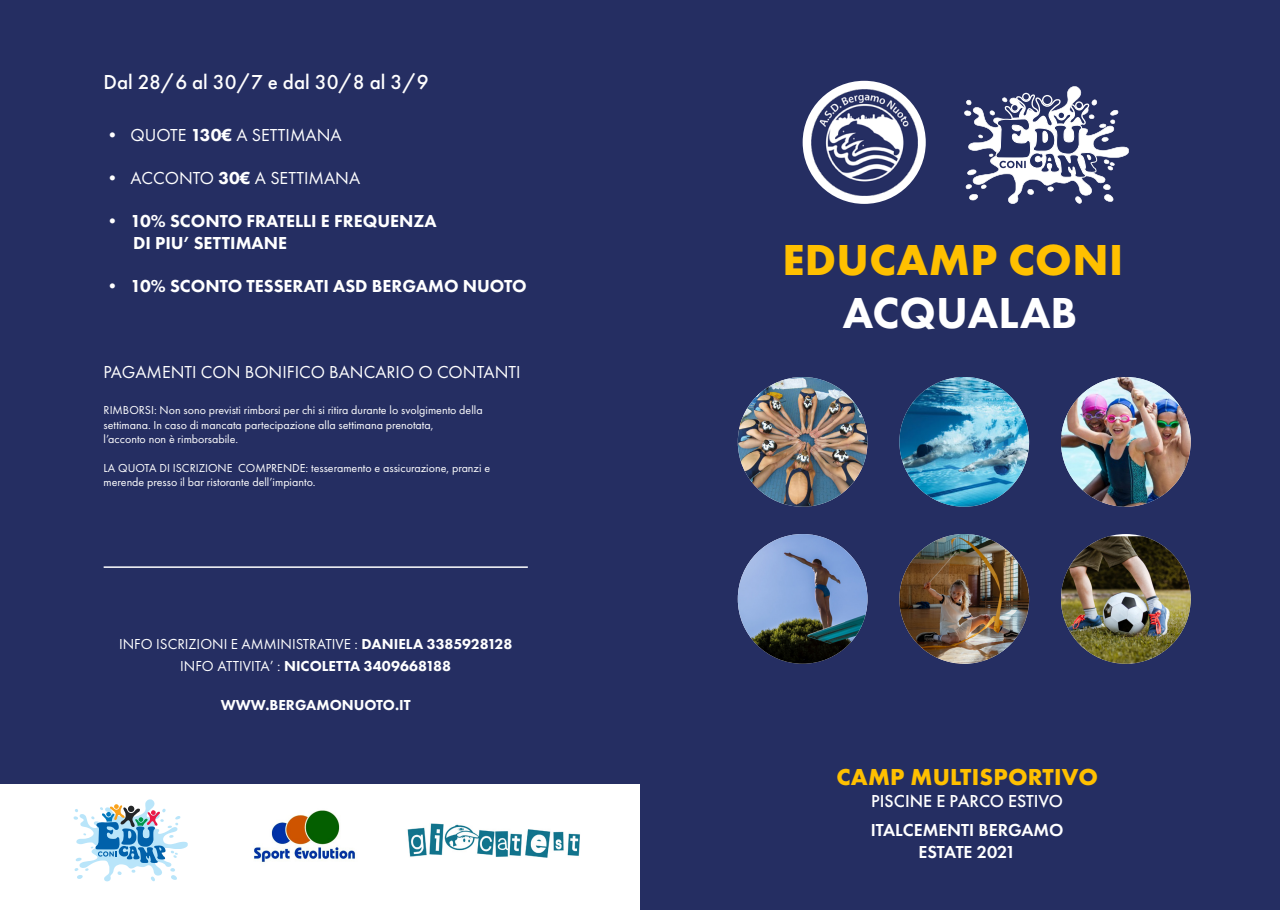
<style>
.page{position:relative;width:1280px;height:910px;background:#fff}
.page>*{position:absolute;margin:0;border:0;box-sizing:border-box;transform-origin:0 0}
.t1{font:700 45px "Futura PT";letter-spacing:.01em;color:#ffc000}
.t2{font:800 45px "Futura PT";color:#fff}
.t3{font:700 24px "Futura PT";letter-spacing:.01em;color:#ffc000}
.t4{font:500 21px "Futura PT";color:#fff}
.t5{font:18px "Futura PT";color:#fff}
.t6{font:800 18px "Futura PT";color:#fff}
.t7{font:600 18px "Futura PT";color:#fff}
.t8{font:500 18px "Futura PT";color:#fff}
.t9{font:800 15px "Futura PT";color:#fff}
.t10{font:15px "Futura PT";color:#fff}
.t11{font:12px/14.4px "Futura PT";color:#fff}
.s1{font-weight:800}
.s2{font-weight:400}
</style>
<div class="page">
<div style="left:640px;top:0;width:640px;height:910px;background:#252e62"></div>
<div style="left:0;top:0;width:640px;height:783px;background:#252e62"></div>
<img style="left:407px;top:823px;width:173px;height:34px">
<img style="left:254px;top:810px;width:102px;height:52px">
<div style="left:803px;top:81px;width:123px;height:123px;background:#fff;border-radius:50%"></div>
<img style="left:811px;top:89px;width:106px;height:106px">
<svg style="left:73px;top:799px;width:115px;height:83px"></svg>
<img style="left:738px;top:377px;width:129px;height:130px;border-radius:65px">
<img style="left:738px;top:534px;width:129px;height:130px;border-radius:65px">
<img style="left:899px;top:377px;width:130px;height:130px;border-radius:65px">
<img style="left:899px;top:534px;width:130px;height:130px;border-radius:65px">
<img style="left:1061px;top:377px;width:130px;height:130px;border-radius:65px">
<img style="left:1061px;top:536px;width:130px;height:128px">
<hr style="left:104px;top:566px;width:424px;height:2px;background:#fff">
<svg style="left:964px;top:86px;width:165px;height:118px"></svg>
<p class="t4" style="left:104px;top:69px;width:327px">Dal 28/6 al 30/7 e dal 30/8 al 3/9</p>
<p class="t5" style="left:104px;top:124px;width:240px">• QUOTE <span class="s1">130€</span> A SETTIMANA</p>
<p class="t5" style="left:104px;top:167px;width:258px">• ACCONTO <span class="s1">30€</span> A SETTIMANA</p>
<p class="t6" style="left:104px;top:210px;width:335px">• 10% SCONTO FRATELLI E FREQUENZA</p>
<p class="t6" style="left:133px;top:231px;width:156px">DI PIU’ SETTIMANE</p>
<p class="t6" style="left:104px;top:275px;width:424px">• 10% SCONTO TESSERATI ASD BERGAMO NUOTO</p>
<p class="t5" style="left:104px;top:362px;width:418px">PAGAMENTI CON BONIFICO BANCARIO O CONTANTI</p>
<p class="t11" style="left:104px;top:403px;width:381px">RIMBORSI: Non sono previsti rimborsi per chi si ritira durante lo svolgimento della settimana. In caso di mancata partecipazione alla settimana prenotata,</p>
<p class="t11" style="left:104px;top:432px;width:136px">l’acconto non è rimborsabile.</p>
<p class="t11" style="left:104px;top:461px;width:388px">LA QUOTA DI ISCRIZIONE COMPRENDE: tesseramento e assicurazione, pranzi e merende presso il bar ristorante dell’impianto.</p>
<p class="t10" style="left:119px;top:635px;width:395px">INFO ISCRIZIONI E AMMINISTRATIVE : <span class="s1">DANIELA 3385928128</span></p>
<p class="t9" style="left:180px;top:656px;width:272px"><span class="s2">INFO ATTIVITA’ :</span> NICOLETTA 3409668188</p>
<p class="t9" style="left:221px;top:696px;width:191px">WWW.BERGAMONUOTO.IT</p>
<p class="t1" style="left:782px;top:231px;width:342px">EDUCAMP CONI</p>
<p class="t2" style="left:843px;top:285px;width:236px">ACQUALAB</p>
<p class="t3" style="left:836px;top:762px;width:263px">CAMP MULTISPORTIVO</p>
<p class="t8" style="left:871px;top:790px;width:193px">PISCINE E PARCO ESTIVO</p>
<p class="t7" style="left:871px;top:819px;width:194px">ITALCEMENTI BERGAMO</p>
<p class="t7" style="left:918px;top:840px;width:99px">ESTATE 2021</p>
</div>
